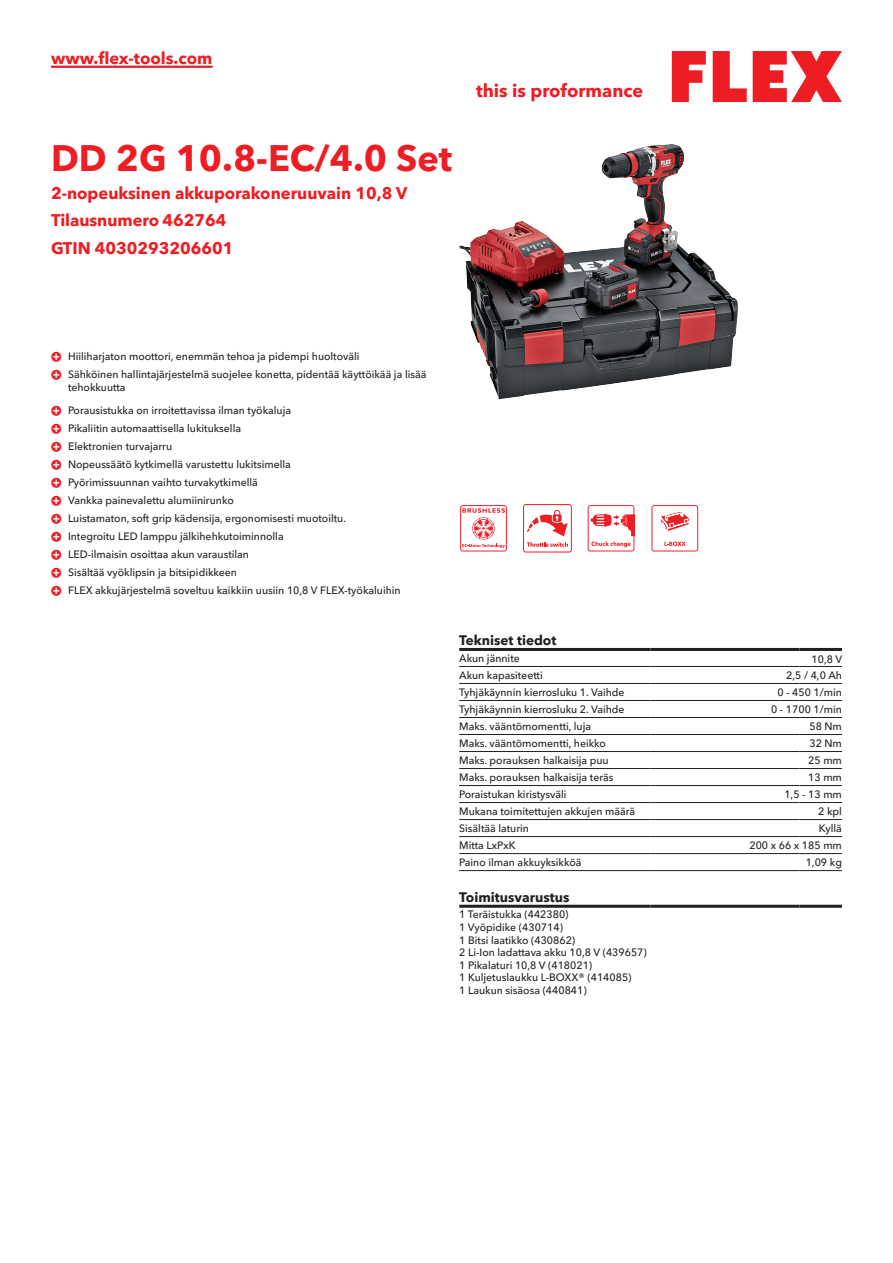
<style>
.page{position:relative;width:893px;height:1263px;background:#fff}
.page>*{position:absolute;margin:0;border:0;box-sizing:border-box;transform-origin:0 0}
.CB_AF_Product-name{font:700 36px "Avenir Next W1 G";color:#ee1d23}
.t1{font:700 18px "Avenir Next W1 G";color:#ee1d23}
.CB_AF_Product-short{font:700 16.5px "Avenir Next W1 G";color:#ee1d23}
.CB_AF_Order-number{font:700 16.5px "Avenir Next W1 G";color:#ee1d23}
.CB_AF_Table-headline{font:700 13.5px "Avenir Next W1 G";color:#231f20}
.CB_AF_Table-specific{font:500 10.5px/12.6px "Avenir Next W1 G";color:#231f20}
</style>
<div class="page">
<svg style="left:672px;top:51px;width:34px;height:51px"></svg>
<svg style="left:713px;top:51px;width:34px;height:51px"></svg>
<svg style="left:753px;top:51px;width:89px;height:51px"></svg>
<hr style="left:51px;top:66px;width:162px;height:2px;background:#ee1d23">
<img style="left:459px;top:144px;width:279px;height:255px">
<hr style="left:459px;top:666px;width:192px;height:1px;background:#231f20">
<hr style="left:651px;top:666px;width:148px;height:1px;background:#231f20">
<hr style="left:799px;top:666px;width:43px;height:1px;background:#231f20">
<hr style="left:459px;top:683px;width:192px;height:1px;background:#231f20">
<hr style="left:651px;top:683px;width:148px;height:1px;background:#231f20">
<hr style="left:799px;top:683px;width:43px;height:1px;background:#231f20">
<hr style="left:459px;top:700px;width:192px;height:1px;background:#231f20">
<hr style="left:651px;top:700px;width:148px;height:1px;background:#231f20">
<hr style="left:799px;top:700px;width:43px;height:1px;background:#231f20">
<hr style="left:459px;top:717px;width:192px;height:1px;background:#231f20">
<hr style="left:651px;top:717px;width:148px;height:1px;background:#231f20">
<hr style="left:799px;top:717px;width:43px;height:1px;background:#231f20">
<hr style="left:459px;top:734px;width:192px;height:1px;background:#231f20">
<hr style="left:651px;top:734px;width:148px;height:1px;background:#231f20">
<hr style="left:799px;top:734px;width:43px;height:1px;background:#231f20">
<hr style="left:459px;top:751px;width:192px;height:1px;background:#231f20">
<hr style="left:651px;top:751px;width:148px;height:1px;background:#231f20">
<hr style="left:799px;top:751px;width:43px;height:1px;background:#231f20">
<hr style="left:459px;top:768px;width:192px;height:1px;background:#231f20">
<hr style="left:651px;top:768px;width:148px;height:1px;background:#231f20">
<hr style="left:799px;top:768px;width:43px;height:1px;background:#231f20">
<hr style="left:459px;top:785px;width:192px;height:1px;background:#231f20">
<hr style="left:651px;top:785px;width:148px;height:1px;background:#231f20">
<hr style="left:799px;top:785px;width:43px;height:1px;background:#231f20">
<hr style="left:459px;top:802px;width:192px;height:1px;background:#231f20">
<hr style="left:651px;top:802px;width:148px;height:1px;background:#231f20">
<hr style="left:799px;top:802px;width:43px;height:1px;background:#231f20">
<hr style="left:459px;top:819px;width:192px;height:1px;background:#231f20">
<hr style="left:651px;top:819px;width:148px;height:1px;background:#231f20">
<hr style="left:799px;top:819px;width:43px;height:1px;background:#231f20">
<hr style="left:459px;top:836px;width:192px;height:1px;background:#231f20">
<hr style="left:651px;top:836px;width:148px;height:1px;background:#231f20">
<hr style="left:799px;top:836px;width:43px;height:1px;background:#231f20">
<hr style="left:459px;top:853px;width:192px;height:1px;background:#231f20">
<hr style="left:651px;top:853px;width:148px;height:1px;background:#231f20">
<hr style="left:799px;top:853px;width:43px;height:1px;background:#231f20">
<hr style="left:459px;top:870px;width:192px;height:1px;background:#231f20">
<hr style="left:651px;top:870px;width:148px;height:1px;background:#231f20">
<hr style="left:799px;top:870px;width:43px;height:1px;background:#231f20">
<hr style="left:459px;top:648px;width:192px;height:3px;background:#231f20">
<hr style="left:651px;top:648px;width:148px;height:3px;background:#231f20">
<hr style="left:799px;top:648px;width:43px;height:3px;background:#231f20">
<hr style="left:459px;top:905px;width:192px;height:3px;background:#231f20">
<hr style="left:651px;top:905px;width:148px;height:3px;background:#231f20">
<hr style="left:799px;top:905px;width:43px;height:3px;background:#231f20">
<svg style="left:460px;top:505px;width:47px;height:46px"></svg>
<svg style="left:523px;top:504px;width:49px;height:48px"></svg>
<svg style="left:588px;top:505px;width:46px;height:46px"></svg>
<svg style="left:651px;top:505px;width:47px;height:46px"></svg>
<h3 class="CB_AF_Product-short" style="left:51px;top:45px;width:163px">www.flex-tools.com</h3>
<p class="CB_AF_Product-name" style="left:51px;top:130px;width:403px">DD 2G 10.8-EC/4.0 Set</p>
<p class="CB_AF_Product-short" style="left:51px;top:180px;width:358px">2-nopeuksinen akkuporakoneruuvain 10,8 V</p>
<p class="CB_AF_Order-number" style="left:51px;top:207px;width:177px">Tilausnumero 462764</p>
<p class="CB_AF_Order-number" style="left:51px;top:235px;width:184px">GTIN 4030293206601</p>
<h2 class="t1" style="left:476px;top:77px;width:169px">this is proformance</h2>
<p class="CB_AF_Table-specific" style="left:68px;top:349px;width:293px">Hiiliharjaton moottori, enemmän tehoa ja pidempi huoltoväli</p>
<p class="CB_AF_Table-specific" style="left:68px;top:367px;width:360px">Sähköinen hallintajärjestelmä suojelee konetta, pidentää käyttöikää ja lisää tehokkuutta</p>
<p class="CB_AF_Table-specific" style="left:68px;top:403px;width:225px">Porausistukka on irroitettavissa ilman työkaluja</p>
<p class="CB_AF_Table-specific" style="left:68px;top:421px;width:175px">Pikaliitin automaattisella lukituksella</p>
<p class="CB_AF_Table-specific" style="left:68px;top:439px;width:106px">Elektronien turvajarru</p>
<p class="CB_AF_Table-specific" style="left:68px;top:457px;width:224px">Nopeussäätö kytkimellä varustettu lukitsimella</p>
<p class="CB_AF_Table-specific" style="left:68px;top:475px;width:191px">Pyörimissuunnan vaihto turvakytkimellä</p>
<p class="CB_AF_Table-specific" style="left:68px;top:493px;width:167px">Vankka painevalettu alumiinirunko</p>
<p class="CB_AF_Table-specific" style="left:68px;top:511px;width:280px">Luistamaton, soft grip kädensija, ergonomisesti muotoiltu.</p>
<p class="CB_AF_Table-specific" style="left:68px;top:529px;width:217px">Integroitu LED lamppu jälkihehkutoiminnolla</p>
<p class="CB_AF_Table-specific" style="left:68px;top:547px;width:183px">LED-ilmaisin osoittaa akun varaustilan</p>
<p class="CB_AF_Table-specific" style="left:68px;top:565px;width:171px">Sisältää vyöklipsin ja bitsipidikkeen</p>
<p class="CB_AF_Table-specific" style="left:68px;top:583px;width:334px">FLEX akkujärjestelmä soveltuu kaikkiin uusiin 10,8 V FLEX-työkaluihin</p>
<p class="CB_AF_Table-headline" style="left:459px;top:630px;width:99px">Tekniset tiedot</p>
<p class="CB_AF_Table-specific" style="left:459px;top:651px;width:62px">Akun jännite</p>
<p class="CB_AF_Table-specific" style="left:811px;top:652px;width:32px">10,8 V</p>
<p class="CB_AF_Table-specific" style="left:459px;top:668px;width:85px">Akun kapasiteetti</p>
<p class="CB_AF_Table-specific" style="left:786px;top:668px;width:57px">2,5 / 4,0 Ah</p>
<p class="CB_AF_Table-specific" style="left:459px;top:685px;width:167px">Tyhjäkäynnin kierrosluku 1. Vaihde</p>
<p class="CB_AF_Table-specific" style="left:777px;top:685px;width:66px">0 - 450 1/min</p>
<p class="CB_AF_Table-specific" style="left:459px;top:702px;width:167px">Tyhjäkäynnin kierrosluku 2. Vaihde</p>
<p class="CB_AF_Table-specific" style="left:771px;top:702px;width:72px">0 - 1700 1/min</p>
<p class="CB_AF_Table-specific" style="left:459px;top:719px;width:133px">Maks. vääntömomentti, luja</p>
<p class="CB_AF_Table-specific" style="left:809px;top:719px;width:34px">58 Nm</p>
<p class="CB_AF_Table-specific" style="left:459px;top:736px;width:148px">Maks. vääntömomentti, heikko</p>
<p class="CB_AF_Table-specific" style="left:809px;top:736px;width:34px">32 Nm</p>
<p class="CB_AF_Table-specific" style="left:459px;top:753px;width:151px">Maks. porauksen halkaisija puu</p>
<p class="CB_AF_Table-specific" style="left:808px;top:753px;width:35px">25 mm</p>
<p class="CB_AF_Table-specific" style="left:459px;top:770px;width:156px">Maks. porauksen halkaisija teräs</p>
<p class="CB_AF_Table-specific" style="left:808px;top:770px;width:35px">13 mm</p>
<p class="CB_AF_Table-specific" style="left:459px;top:787px;width:109px">Poraistukan kiristysväli</p>
<p class="CB_AF_Table-specific" style="left:784px;top:787px;width:59px">1,5 - 13 mm</p>
<p class="CB_AF_Table-specific" style="left:459px;top:804px;width:177px">Mukana toimitettujen akkujen määrä</p>
<p class="CB_AF_Table-specific" style="left:818px;top:804px;width:25px">2 kpl</p>
<p class="CB_AF_Table-specific" style="left:459px;top:821px;width:71px">Sisältää laturin</p>
<p class="CB_AF_Table-specific" style="left:819px;top:821px;width:25px">Kyllä</p>
<p class="CB_AF_Table-specific" style="left:459px;top:838px;width:58px">Mitta LxPxK</p>
<p class="CB_AF_Table-specific" style="left:749px;top:838px;width:94px">200 x 66 x 185 mm</p>
<p class="CB_AF_Table-specific" style="left:459px;top:855px;width:124px">Paino ilman akkuyksikköä</p>
<p class="CB_AF_Table-specific" style="left:806px;top:855px;width:38px">1,09 kg</p>
<p class="CB_AF_Table-headline" style="left:459px;top:886px;width:112px">Toimitusvarustus</p>
<p class="CB_AF_Table-specific" style="left:459px;top:907px;width:189px">1 Teräistukka (442380)<br>1 Vyöpidike (430714)<br>1 Bitsi laatikko (430862)<br>2 Li-Ion ladattava akku 10,8 V (439657)<br>1 Pikalaturi 10,8 V (418021)<br>1 Kuljetuslaukku L-BOXX® (414085)<br>1 Laukun sisäosa (440841)</p>
</div>
